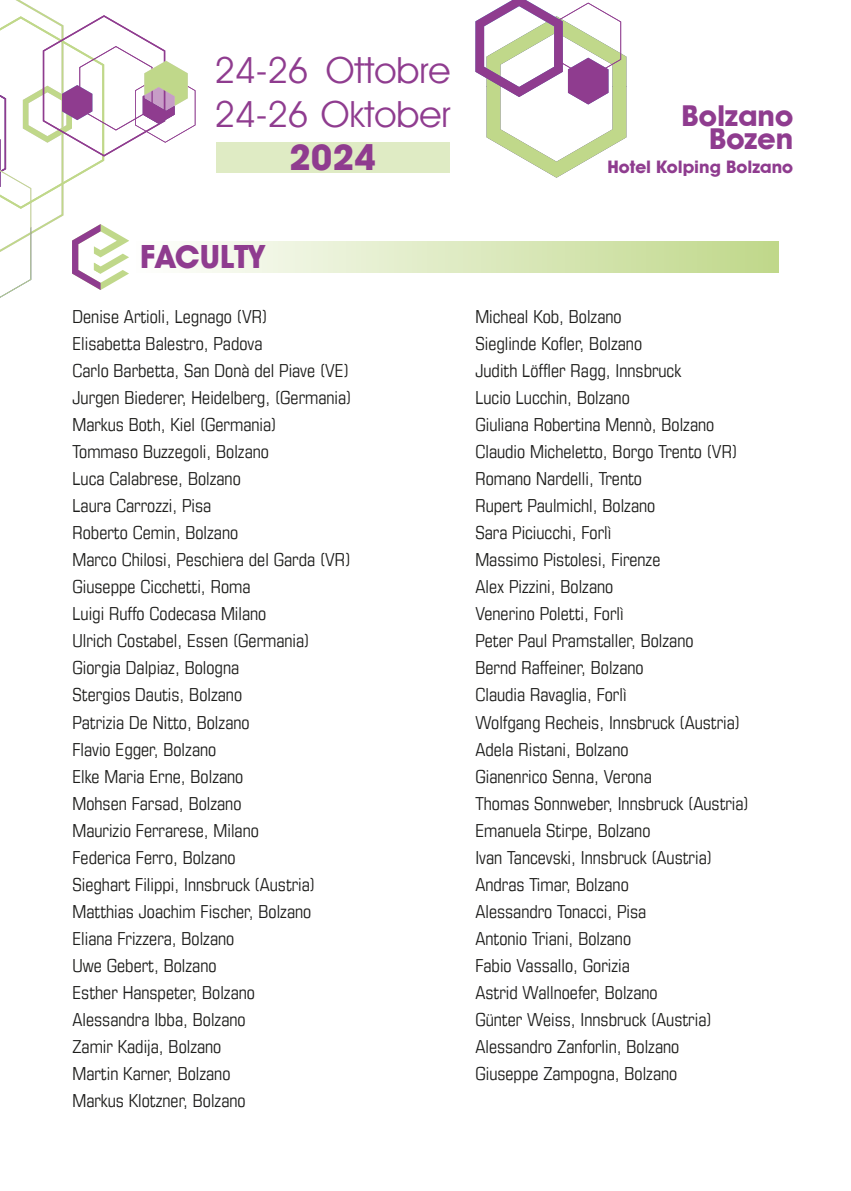
<style>
.page{position:relative;width:851px;height:1191px;background:#fff}
.page>*{position:absolute;margin:0;border:0;box-sizing:border-box;transform-origin:0 0}
.t1{font:36px/43.2px "Avant Guard Regular SWFTE";color:#8f3c8f}
.t2{font:36px "Avant Guard Bold SWFTE";color:#8f3c8f}
.t3{font:32px "Avant Guard Bold SWFTE";color:#8f3c8f}
.t4{font:28.8px/23px "Avant Guard Bold SWFTE";color:#8f3c8f;text-align:right}
.t5{font:condensed 18px/27px "Eurostile";color:#1d1d1b}
.t6{font:17.2px "Avant Guard Bold SWFTE";color:#8f3c8f}
</style>
<div class="page">
<svg style="left:475px;top:0;width:151px;height:178px"></svg>
<div style="left:215px;top:142px;width:234px;height:30px;background:#dfebc4"></div>
<div style="left:136px;top:241px;width:642px;height:32px;background:linear-gradient(to right,#fefefd,#c0d88a)"></div>
<svg style="left:0;top:0;width:195px;height:298px"></svg>
<h1 class="t1" style="left:214px;top:49px;width:237px">24-26 Ottobre<br>24-26 Oktober</h1>
<h1 class="t2" style="left:289px;top:135px;width:88px">2024</h1>
<h2 class="t3" style="left:140px;top:237px;width:126px">FACULTY</h2>
<h3 class="t4" style="left:681px;top:104px;width:113px">Bolzano<br>Bozen</h3>
<p class="t6" style="left:607px;top:156px;width:187px">Hotel Kolping Bolzano</p>
<p class="t5" style="left:72px;top:303px;width:280px">Denise Artioli, Legnago (VR)<br>Elisabetta Balestro, Padova<br>Carlo Barbetta, San Donà del Piave (VE)<br>Jurgen Biederer, Heidelberg, (Germania)<br>Markus Both, Kiel (Germania)<br>Tommaso Buzzegoli, Bolzano<br>Luca Calabrese, Bolzano<br>Laura Carrozzi, Pisa<br>Roberto Cemin, Bolzano<br>Marco Chilosi, Peschiera del Garda (VR)<br>Giuseppe Cicchetti, Roma<br>Luigi Ruffo Codecasa Milano<br>Ulrich Costabel, Essen (Germania)<br>Giorgia Dalpiaz, Bologna<br>Stergios Dautis, Bolzano<br>Patrizia De Nitto, Bolzano<br>Flavio Egger, Bolzano<br>Elke Maria Erne, Bolzano<br>Mohsen Farsad, Bolzano<br>Maurizio Ferrarese, Milano<br>Federica Ferro, Bolzano<br>Sieghart Filippi, Innsbruck (Austria)<br>Matthias Joachim Fischer, Bolzano<br>Eliana Frizzera, Bolzano<br>Uwe Gebert, Bolzano<br>Esther Hanspeter, Bolzano<br>Alessandra Ibba, Bolzano<br>Zamir Kadija, Bolzano<br>Martin Karner, Bolzano<br>Markus Klotzner, Bolzano</p>
<p class="t5" style="left:475px;top:303px;width:275px">Micheal Kob, Bolzano<br>Sieglinde Kofler, Bolzano<br>Judith Löffler Ragg, Innsbruck<br>Lucio Lucchin, Bolzano<br>Giuliana Robertina Mennò, Bolzano<br>Claudio Micheletto, Borgo Trento (VR)<br>Romano Nardelli, Trento<br>Rupert Paulmichl, Bolzano<br>Sara Piciucchi, Forlì<br>Massimo Pistolesi, Firenze<br>Alex Pizzini, Bolzano<br>Venerino Poletti, Forlì<br>Peter Paul Pramstaller, Bolzano<br>Bernd Raffeiner, Bolzano<br>Claudia Ravaglia, Forlì<br>Wolfgang Recheis, Innsbruck (Austria)<br>Adela Ristani, Bolzano<br>Gianenrico Senna, Verona<br>Thomas Sonnweber, Innsbruck (Austria)<br>Emanuela Stirpe, Bolzano<br>Ivan Tancevski, Innsbruck (Austria)<br>Andras Timar, Bolzano<br>Alessandro Tonacci, Pisa<br>Antonio Triani, Bolzano<br>Fabio Vassallo, Gorizia<br>Astrid Wallnoefer, Bolzano<br>Günter Weiss, Innsbruck (Austria)<br>Alessandro Zanforlin, Bolzano<br>Giuseppe Zampogna, Bolzano</p>
</div>
